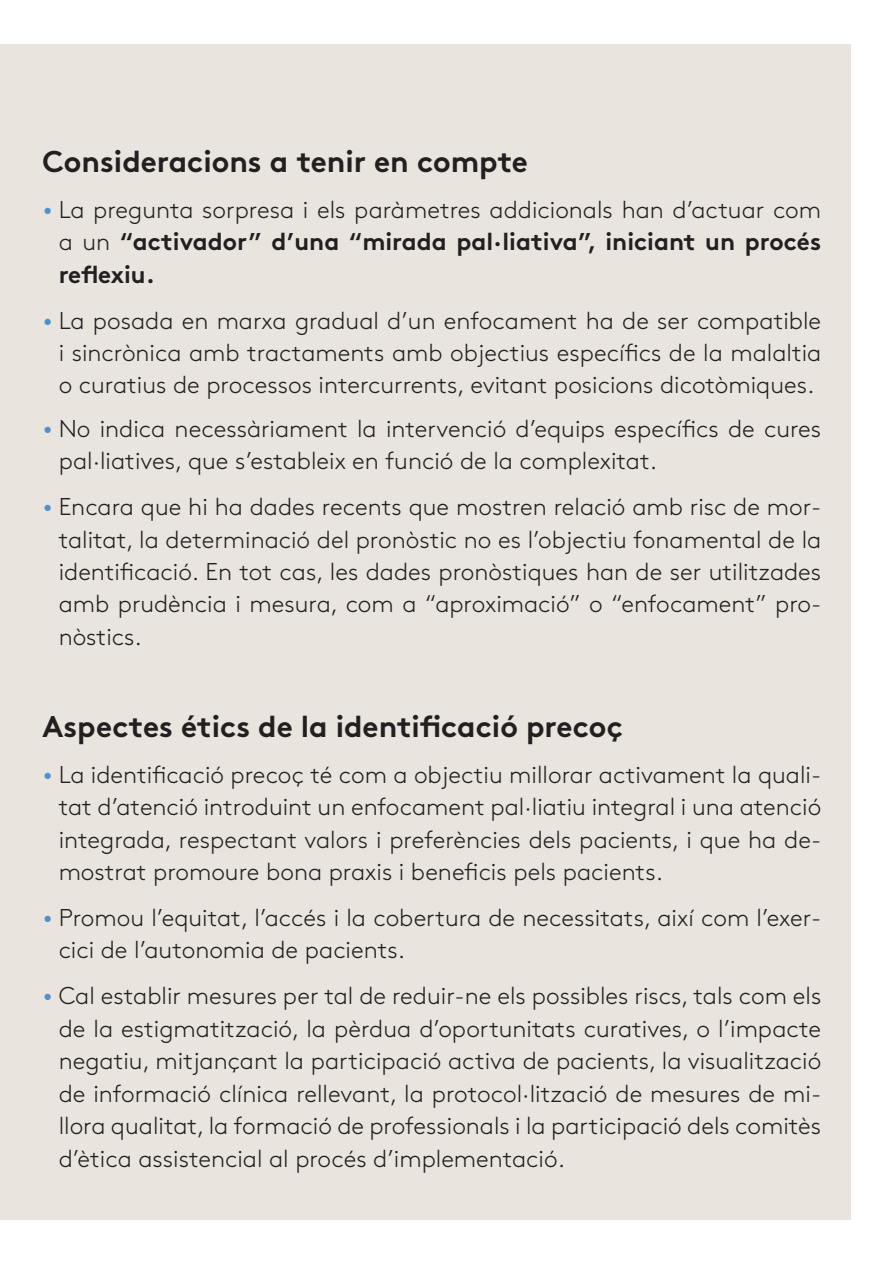
<style>
.page{position:relative;width:893px;height:1263px;background:#fff}
.page>*{position:absolute;margin:0;border:0;box-sizing:border-box;transform-origin:0 0}
.t1{font:700 30px "Brown";color:#231f20}
.t2{font:300 24.3px/32.4px "Brown";color:#231f20;text-align:justify}
.t3{font:700 24.3px/32.4px "Brown";color:#231f20;text-align:justify}
.s1{font-family:"Akkurat";font-weight:400;color:#5090cc}
.s2{font-weight:300}
</style>
<div class="page">
<div style="left:0;top:44px;width:850px;height:1176px;background:#e9e5de"></div>
<p class="t1" style="left:43px;top:137px;width:487px">Consideracions a tenir en compte</p>
<p class="t3" style="left:59px;top:191px;width:764px;text-indent:-16px"><span class="s1">•</span> <span class="s2">La pregunta sorpresa i els paràmetres addicionals han d’actuar com a un</span> “activador” d’una “mirada pal·liativa”, iniciant un procés reflexiu.</p>
<p class="t2" style="left:59px;top:302px;width:764px;text-indent:-16px"><span class="s1">•</span> La posada en marxa gradual d’un enfocament ha de ser compatible i sincrònica amb tractaments amb objectius específics de la malaltia o curatius de processos intercurrents, evitant posicions dicotòmiques.</p>
<p class="t2" style="left:59px;top:410px;width:764px;text-indent:-16px"><span class="s1">•</span> No indica necessàriament la intervenció d’equips específics de cures pal·liatives, que s’estableix en funció de la complexitat.</p>
<p class="t2" style="left:59px;top:489px;width:764px;text-indent:-16px"><span class="s1">•</span> Encara que hi ha dades recents que mostren relació amb risc de mor&shy;talitat, la determinació del pronòstic no es l’objectiu fonamental de la identificació. En tot cas, les dades pronòstiques han de ser utilitzades amb prudència i mesura, com a “aproximació” o “enfocament” pro&shy;nòstics.</p>
<p class="t1" style="left:43px;top:702px;width:582px">Aspectes étics de la identificació precoç</p>
<p class="t2" style="left:59px;top:756px;width:764px;text-indent:-16px"><span class="s1">•</span> La identificació precoç té com a objectiu millorar activament la quali&shy;tat d’atenció introduint un enfocament pal·liatiu integral i una atenció integrada, respectant valors i preferències dels pacients, i que ha de&shy;mostrat promoure bona praxis i beneficis pels pacients.</p>
<p class="t2" style="left:59px;top:900px;width:764px;text-indent:-16px"><span class="s1">•</span> Promou l’equitat, l’accés i la cobertura de necessitats, així com l’exer&shy;cici de l’autonomia de pacients.</p>
<p class="t2" style="left:59px;top:978px;width:764px;text-indent:-16px"><span class="s1">•</span> Cal establir mesures per tal de reduir-ne els possibles riscs, tals com els de la estigmatització, la pèrdua d’oportunitats curatives, o l’impacte negatiu, mitjançant la participació activa de pacients, la visualització de informació clínica rellevant, la protocol·lització de mesures de mi&shy;llora qualitat, la formació de professionals i la participació dels comitès d’ètica assistencial al procés d’implementació.</p>
</div>
